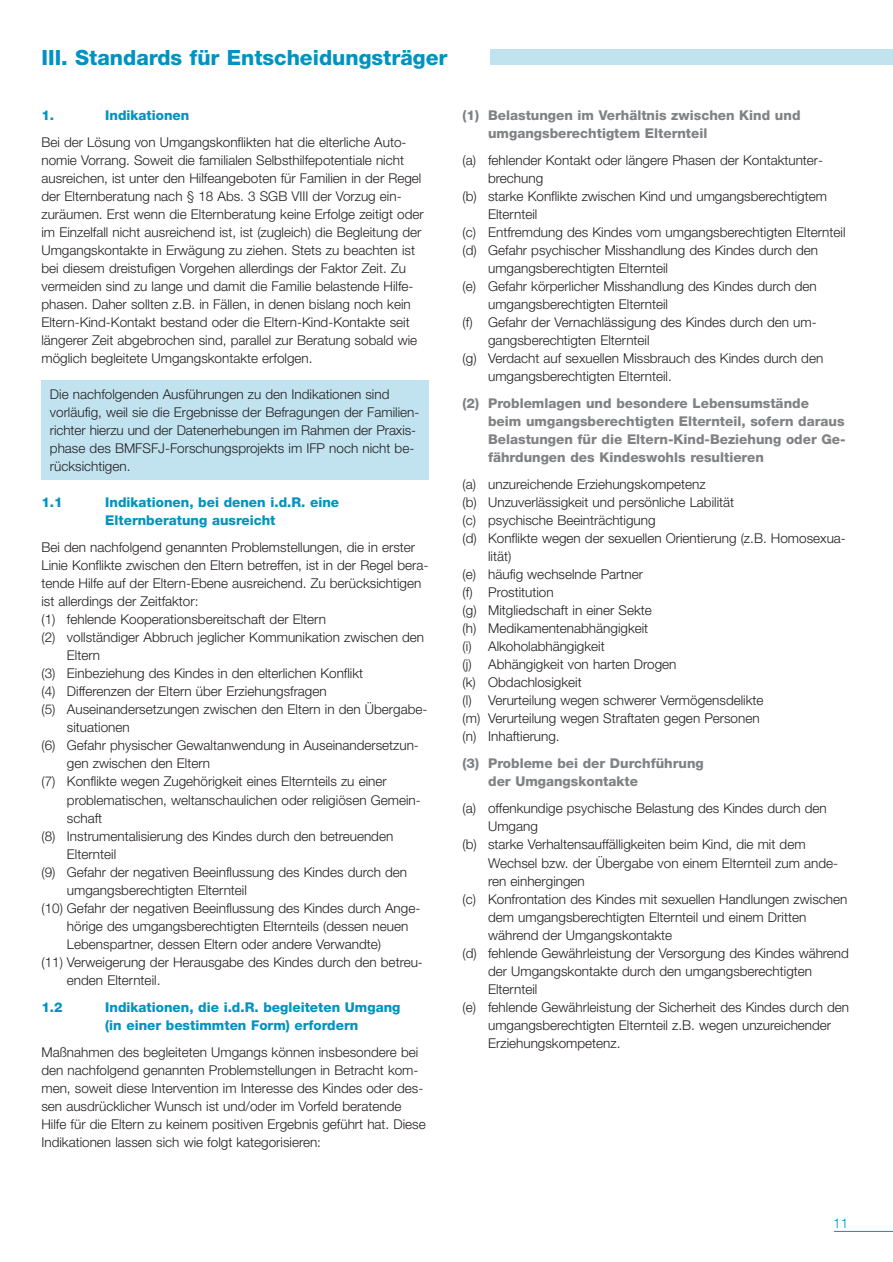
<style>
.page{position:relative;width:893px;height:1262px;background:#fff}
.page>*{position:absolute;margin:0;border:0;box-sizing:border-box;transform-origin:0 0}
.t1{font:800 21px "Helvetica Neue";color:#0093c2}
.t2{font:300 13.5px/18px "Helvetica Neue";color:#231f20}
.t3{font:800 13.5px/18px "Helvetica Neue";color:#808285}
.t4{font:800 13.5px/18px "Helvetica Neue";color:#0093c2}
.t5{font:300 13.5px "Helvetica Neue";color:#0093c2}
</style>
<div class="page">
<div style="left:41px;top:381px;width:387px;height:99px;background:#c1e3f0"></div>
<hr style="left:834px;top:1231px;width:58px;height:1px;background:#0093c2">
<div style="left:490px;top:50px;width:402px;height:15px;background:#c1e3f0"></div>
<h1 class="t1" style="left:41px;top:50px;width:407px">III. Standards für Entscheidungsträger</h1>
<p class="t4" style="left:41px;top:108px;width:14px">1.</p>
<p class="t4" style="left:105px;top:108px;width:86px">Indikationen</p>
<p class="t2" style="left:41px;top:135px;width:384px">Bei der Lösung von Umgangskonflikten hat die elterliche Auto&shy;nomie Vorrang. Soweit die familialen Selbsthilfepotentiale nicht ausreichen, ist unter den Hilfeangeboten für Familien in der Regel der Elternberatung nach § 18 Abs. 3 SGB VIII der Vorzug ein&shy;zuräumen. Erst wenn die Elternberatung keine Erfolge zeitigt oder im Einzelfall nicht ausreichend ist, ist (zugleich) die Begleitung der Umgangskontakte in Erwägung zu ziehen. Stets zu beachten ist bei diesem dreistufigen Vorgehen allerdings der Faktor Zeit. Zu vermeiden sind zu lange und damit die Familie belastende Hilfe&shy;phasen. Daher sollten z.B. in Fällen, in denen bislang noch kein Eltern-Kind-Kontakt bestand oder die Eltern-Kind-Kontakte seit längerer Zeit abgebrochen sind, parallel zur Beratung sobald wie möglich begleitete Umgangskontakte erfolgen.</p>
<p class="t2" style="left:50px;top:387px;width:371px">Die nachfolgenden Ausführungen zu den Indikationen sind vorläufig, weil sie die Ergebnisse der Befragungen der Familien&shy;richter hierzu und der Datenerhebungen im Rahmen der Praxis&shy;phase des BMFSFJ-Forschungsprojekts im IFP noch nicht be&shy;rücksichtigen.</p>
<p class="t4" style="left:41px;top:495px;width:23px">1.1</p>
<p class="t4" style="left:105px;top:495px;width:235px">Indikationen, bei denen i.d.R. eine<br>Elternberatung ausreicht</p>
<p class="t2" style="left:41px;top:540px;width:375px">Bei den nachfolgend genannten Problemstellungen, die in erster</p>
<p class="t2" style="left:41px;top:558px;width:388px">Linie Konflikte zwischen den Eltern betreffen, ist in der Regel bera-</p>
<p class="t2" style="left:41px;top:576px;width:381px">tende Hilfe auf der Eltern-Ebene ausreichend. Zu berücksichtigen</p>
<p class="t2" style="left:41px;top:594px;width:158px">ist allerdings der Zeitfaktor:</p>
<p class="t2" style="left:41px;top:612px;width:286px">(1) fehlende Kooperationsbereitschaft der Eltern</p>
<p class="t2" style="left:41px;top:630px;width:384px">(2) vollständiger Abbruch jeglicher Kommunikation zwischen den</p>
<p class="t2" style="left:67px;top:648px;width:35px">Eltern</p>
<p class="t2" style="left:41px;top:666px;width:323px">(3) Einbeziehung des Kindes in den elterlichen Konflikt</p>
<p class="t2" style="left:41px;top:684px;width:287px">(4) Differenzen der Eltern über Erziehungsfragen</p>
<p class="t2" style="left:41px;top:702px;width:387px">(5) Auseinandersetzungen zwischen den Eltern in den Übergabe-</p>
<p class="t2" style="left:67px;top:720px;width:64px">situationen</p>
<p class="t2" style="left:41px;top:738px;width:379px">(6) Gefahr physischer Gewaltanwendung in Auseinandersetzun-</p>
<p class="t2" style="left:67px;top:756px;width:145px">gen zwischen den Eltern</p>
<p class="t2" style="left:41px;top:774px;width:347px">(7) Konflikte wegen Zugehörigkeit eines Elternteils zu einer</p>
<p class="t2" style="left:67px;top:792px;width:355px">problematischen, weltanschaulichen oder religiösen Gemein-</p>
<p class="t2" style="left:67px;top:810px;width:37px">schaft</p>
<p class="t2" style="left:41px;top:828px;width:353px">(8) Instrumentalisierung des Kindes durch den betreuenden</p>
<p class="t2" style="left:67px;top:846px;width:51px">Elternteil</p>
<p class="t2" style="left:41px;top:864px;width:367px">(9) Gefahr der negativen Beeinflussung des Kindes durch den</p>
<p class="t2" style="left:67px;top:882px;width:181px">umgangsberechtigten Elternteil</p>
<p class="t2" style="left:41px;top:900px;width:380px">(10) Gefahr der negativen Beeinflussung des Kindes durch Ange-</p>
<p class="t2" style="left:67px;top:918px;width:343px">hörige des umgangsberechtigten Elternteils (dessen neuen</p>
<p class="t2" style="left:67px;top:936px;width:315px">Lebenspartner, dessen Eltern oder andere Verwandte)</p>
<p class="t2" style="left:41px;top:954px;width:383px">(11) Verweigerung der Herausgabe des Kindes durch den betreu-</p>
<p class="t2" style="left:67px;top:972px;width:95px">enden Elternteil.</p>
<p class="t4" style="left:41px;top:999px;width:23px">1.2</p>
<p class="t4" style="left:105px;top:999px;width:297px">Indikationen, die i.d.R. begleiteten Umgang (in einer bestimmten Form) erfordern</p>
<p class="t2" style="left:41px;top:1044px;width:386px">Maßnahmen des begleiteten Umgangs können insbesondere bei den nachfolgend genannten Problemstellungen in Betracht kom&shy;men, soweit diese Intervention im Interesse des Kindes oder des&shy;sen ausdrücklicher Wunsch ist und/oder im Vorfeld beratende Hilfe für die Eltern zu keinem positiven Ergebnis geführt hat. Diese Indikationen lassen sich wie folgt kategorisieren:</p>
<p class="t3" style="left:488px;top:108px;width:314px;text-indent:-26px">(1) Belastungen im Verhältnis zwischen Kind und umgangsberechtigtem Elternteil</p>
<p class="t2" style="left:462px;top:153px;width:362px">(a) fehlender Kontakt oder längere Phasen der Kontaktunter-</p>
<p class="t2" style="left:488px;top:171px;width:57px">brechung</p>
<p class="t2" style="left:462px;top:189px;width:366px">(b) starke Konflikte zwischen Kind und umgangsberechtigtem</p>
<p class="t2" style="left:488px;top:207px;width:51px">Elternteil</p>
<p class="t2" style="left:462px;top:225px;width:384px">(c) Entfremdung des Kindes vom umgangsberechtigten Elternteil</p>
<p class="t2" style="left:462px;top:243px;width:357px">(d) Gefahr psychischer Misshandlung des Kindes durch den</p>
<p class="t2" style="left:488px;top:261px;width:181px">umgangsberechtigten Elternteil</p>
<p class="t2" style="left:462px;top:279px;width:356px">(e) Gefahr körperlicher Misshandlung des Kindes durch den</p>
<p class="t2" style="left:488px;top:297px;width:181px">umgangsberechtigten Elternteil</p>
<p class="t2" style="left:462px;top:315px;width:355px">(f) Gefahr der Vernachlässigung des Kindes durch den um-</p>
<p class="t2" style="left:488px;top:333px;width:163px">gangsberechtigten Elternteil</p>
<p class="t2" style="left:462px;top:351px;width:362px">(g) Verdacht auf sexuellen Missbrauch des Kindes durch den</p>
<p class="t2" style="left:488px;top:369px;width:185px">umgangsberechtigten Elternteil.</p>
<p class="t3" style="left:488px;top:396px;width:359px;text-indent:-26px">(2) Problemlagen und besondere Lebensumstände<br>beim umgangsberechtigten Elternteil, sofern daraus Belastungen für die Eltern-Kind-Beziehung oder Ge&shy;fährdungen des Kindeswohls resultieren</p>
<p class="t2" style="left:462px;top:477px;width:244px">(a) unzureichende Erziehungskompetenz</p>
<p class="t2" style="left:462px;top:495px;width:273px">(b) Unzuverlässigkeit und persönliche Labilität</p>
<p class="t2" style="left:462px;top:513px;width:194px">(c) psychische Beeinträchtigung</p>
<p class="t2" style="left:462px;top:531px;width:385px">(d) Konflikte wegen der sexuellen Orientierung (z.B. Homosexua-</p>
<p class="t2" style="left:488px;top:549px;width:25px">lität)</p>
<p class="t2" style="left:462px;top:567px;width:182px">(e) häufig wechselnde Partner</p>
<p class="t2" style="left:462px;top:585px;width:93px">(f) Prostitution</p>
<p class="t2" style="left:462px;top:603px;width:191px">(g) Mitgliedschaft in einer Sekte</p>
<p class="t2" style="left:462px;top:621px;width:187px">(h) Medikamentenabhängigkeit</p>
<p class="t2" style="left:462px;top:639px;width:144px">(i) Alkoholabhängigkeit</p>
<p class="t2" style="left:462px;top:657px;width:215px">(j) Abhängigkeit von harten Drogen</p>
<p class="t2" style="left:462px;top:675px;width:121px">(k) Obdachlosigkeit</p>
<p class="t2" style="left:462px;top:693px;width:302px">(l) Verurteilung wegen schwerer Vermögensdelikte</p>
<p class="t2" style="left:462px;top:711px;width:298px">(m) Verurteilung wegen Straftaten gegen Personen</p>
<p class="t2" style="left:462px;top:729px;width:99px">(n) Inhaftierung.</p>
<p class="t3" style="left:488px;top:756px;width:217px;text-indent:-26px">(3) Probleme bei der Durchführung der Umgangskontakte</p>
<p class="t2" style="left:462px;top:801px;width:366px">(a) offenkundige psychische Belastung des Kindes durch den</p>
<p class="t2" style="left:488px;top:819px;width:51px">Umgang</p>
<p class="t2" style="left:462px;top:837px;width:344px">(b) starke Verhaltensauffälligkeiten beim Kind, die mit dem</p>
<p class="t2" style="left:488px;top:855px;width:351px">Wechsel bzw. der Übergabe von einem Elternteil zum ande-</p>
<p class="t2" style="left:488px;top:873px;width:98px">ren einhergingen</p>
<p class="t2" style="left:462px;top:891px;width:386px">(c) Konfrontation des Kindes mit sexuellen Handlungen zwischen</p>
<p class="t2" style="left:488px;top:909px;width:319px">dem umgangsberechtigten Elternteil und einem Dritten</p>
<p class="t2" style="left:488px;top:927px;width:186px">während der Umgangskontakte</p>
<p class="t2" style="left:462px;top:945px;width:388px">(d) fehlende Gewährleistung der Versorgung des Kindes während</p>
<p class="t2" style="left:488px;top:963px;width:325px">der Umgangskontakte durch den umgangsberechtigten</p>
<p class="t2" style="left:488px;top:981px;width:51px">Elternteil</p>
<p class="t2" style="left:462px;top:999px;width:388px">(e) fehlende Gewährleistung der Sicherheit des Kindes durch den</p>
<p class="t2" style="left:488px;top:1017px;width:344px">umgangsberechtigten Elternteil z.B. wegen unzureichender</p>
<p class="t2" style="left:488px;top:1035px;width:134px">Erziehungskompetenz.</p>
<p class="t5" style="left:833px;top:1218px;width:17px">11</p>
</div>
